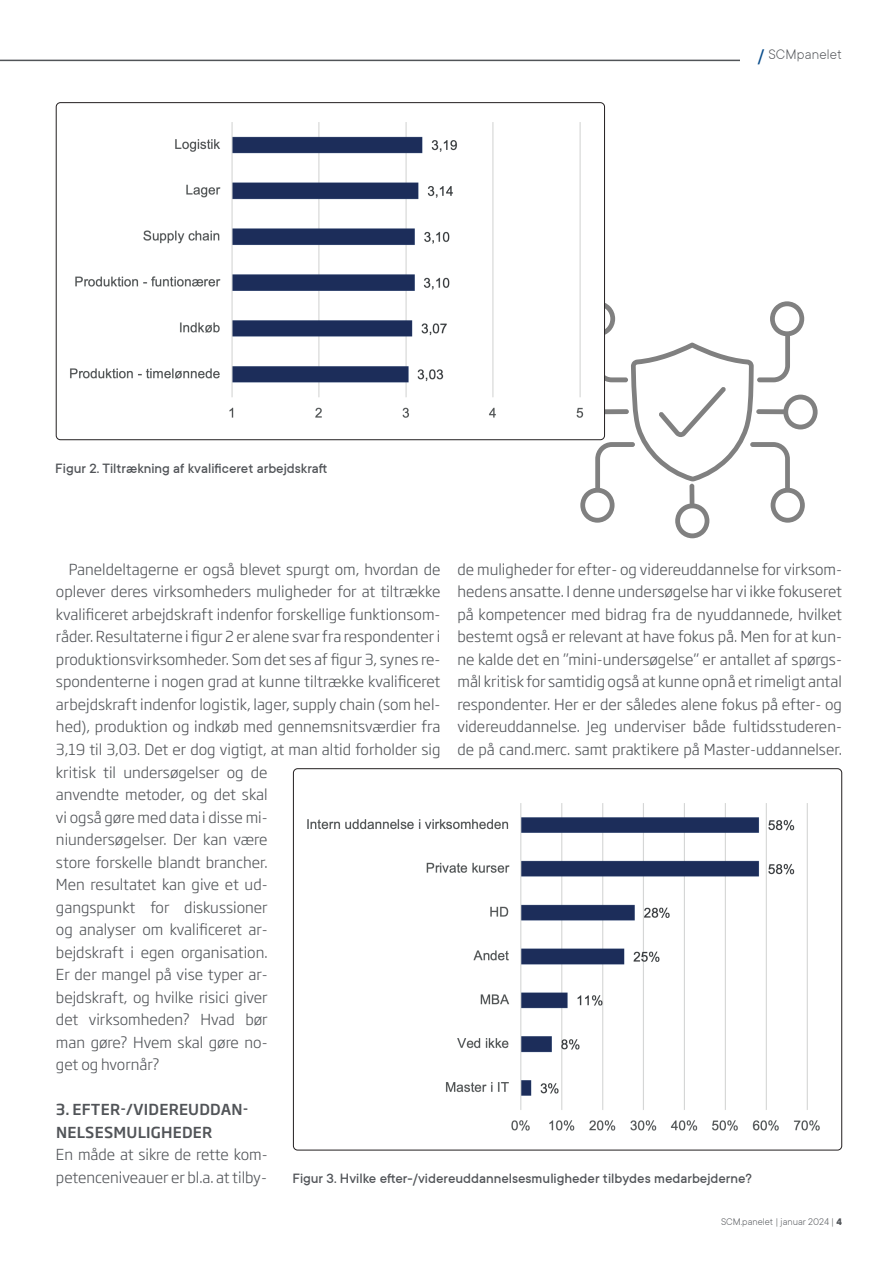
<style>
.page{position:relative;width:893px;height:1263px;background:#fff}
.page>*{position:absolute;margin:0;border:0;box-sizing:border-box;transform-origin:0 0}
.t1{font:300 15px/22.5px "Soho Gothic Pro";color:#515458}
.t2{font:500 15px "TT Commons";color:#515458}
.t3{font:500 15px/22.5px "Soho Gothic Pro";letter-spacing:.015em;color:#515458}
.t4{font:300 15px "TT Commons";letter-spacing:.01em;color:#515458}
.t5{font:300 10.5px "TT Commons";color:#515458}
.s1{font-weight:500;font-size:18.75px;color:#0a4d8b}
.s2{font-weight:700}
</style>
<div class="page">
<svg style="left:568px;top:301px;width:250px;height:237px"></svg>
<hr style="left:0;top:60px;width:842px;height:1px;background:#515458">
<div style="left:740px;top:46px;width:102px;height:19px;background:#fff"></div>
<img style="left:70px;top:122px;width:532px;height:311px">
<img style="left:307px;top:803px;width:513px;height:328px">
<p class="t2" style="left:55px;top:460px;width:274px">Figur 2. Tiltrækning af kvalificeret arbejdskraft</p>
<p class="t4" style="left:758px;top:46px;width:86px"><span class="s1">/</span> SCMpanelet</p>
<p class="t1" style="left:56px;top:557px;width:386px;text-indent:13px">Paneldeltagerne er også blevet spurgt om, hvordan de oplever deres virksomheders muligheder for at tiltrække kvalificeret arbejdskraft indenfor forskellige funktionsom&shy;råder. Resultaterne i figur 2 er alene svar fra respondenter i produktionsvirksomheder. Som det ses af figur 3, synes re&shy;spondenterne i nogen grad at kunne tiltrække kvalificeret arbejdskraft indenfor logistik, lager, supply chain (som hel&shy;hed), produktion og indkøb med gennemsnitsværdier fra 3,19 til 3,03. Det er dog vigtigt, at man altid forholder sig kritisk til undersøgelser og de<br>anvendte metoder, og det skal<br>vi også gøre med data i disse mi-<br>niundersøgelser. Der kan være<br>store forskelle blandt brancher.<br>Men resultatet kan give et ud-<br>gangspunkt for diskussioner<br>og analyser om kvalificeret ar-<br>bejdskraft i egen organisation.<br>Er der mangel på vise typer ar-<br>bejdskraft, og hvilke risici giver<br>det virksomheden? Hvad bør<br>man gøre? Hvem skal gøre no-<br>get og hvornår?</p>
<p class="t3" style="left:56px;top:1097px;width:194px">3. EFTER-/VIDEREUDDAN-<br>NELSESMULIGHEDER</p>
<p class="t1" style="left:56px;top:1142px;width:213px">En måde at sikre de rette kom&shy;petenceniveauer er bl.a. at tilby-</p>
<p class="t1" style="left:457px;top:557px;width:386px;text-align:justify">de muligheder for efter- og videreuddannelse for virksom&shy;hedens ansatte. I denne undersøgelse har vi ikke fokuseret på kompetencer med bidrag fra de nyuddannede, hvilket bestemt også er relevant at have fokus på. Men for at kun&shy;ne kalde det en ”mini-undersøgelse” er antallet af spørgs&shy;mål kritisk for samtidig også at kunne opnå et rimeligt antal respondenter. Her er der således alene fokus på efter- og videreuddannelse. Jeg underviser både fultidsstuderen&shy;de på cand.merc. samt praktikere på Master-uddannelser.</p>
<p class="t2" style="left:292px;top:1170px;width:461px">Figur 3. Hvilke efter-/videreuddannelsesmuligheder tilbydes medarbejderne?</p>
<p class="t5" style="left:721px;top:1216px;width:122px">SCM.panelet | januar 2024 | <span class="s2">4</span></p>
</div>
